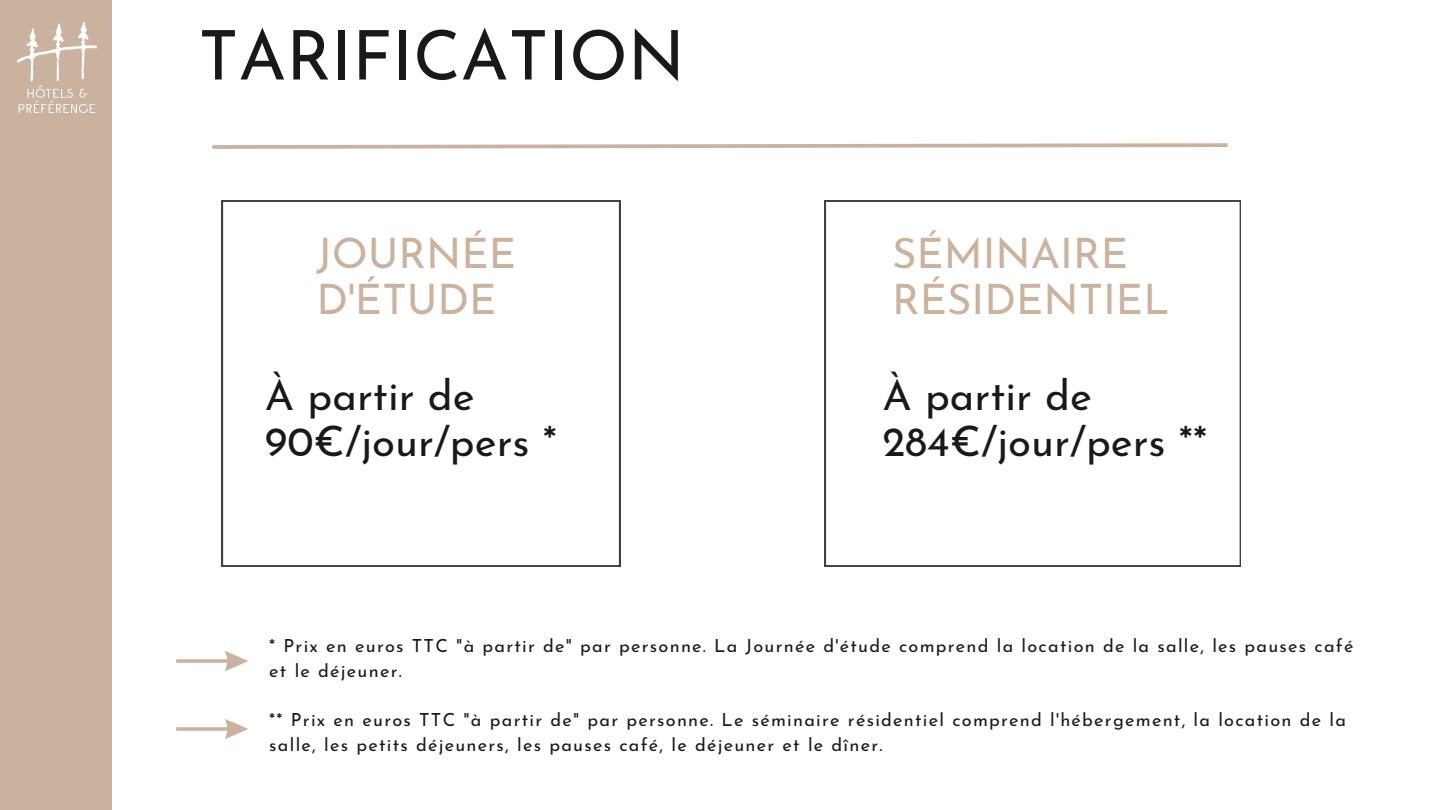
<style>
.page{position:relative;width:1440px;height:810px;background:#fff}
.page>*{position:absolute;margin:0;border:0;box-sizing:border-box;transform-origin:0 0}
.t1{font:68.3px "Josefin Sans";color:#191918}
.t2{font:42px/45.8px "Josefin Sans";color:#191918}
.t3{font:42px/45.8px "Josefin Sans";color:#cbb29f}
.t4{font:18.1px/24.8px "Josefin Sans";letter-spacing:.07em;color:#191918}
</style>
<div class="page">
<svg style="left:222px;top:200px;width:398px;height:366px"></svg>
<svg style="left:825px;top:200px;width:416px;height:366px"></svg>
<div style="left:0;top:0;width:112px;height:809px;background:#cbb29f"></div>
<img style="left:17px;top:22px;width:79px;height:91px">
<svg style="left:176px;top:651px;width:72px;height:20px"></svg>
<svg style="left:212px;top:143px;width:1016px;height:6px"></svg>
<svg style="left:176px;top:719px;width:72px;height:20px"></svg>
<h1 class="t1" style="left:199px;top:28px;width:488px">TARIFICATION</h1>
<h2 class="t3" style="left:316px;top:235px;width:201px">JOURNÉE<br>D'ÉTUDE</h2>
<h3 class="t3" style="left:892px;top:235px;width:279px">SÉMINAIRE<br>RÉSIDENTIEL</h3>
<h3 class="t2" style="left:265px;top:377px;width:294px">À partir de<br>90€/jour/pers *</h3>
<h2 class="t2" style="left:882px;top:377px;width:326px">À partir de<br>284€/jour/pers **</h2>
<p class="t4" style="left:269px;top:635px;width:1086px">* Prix en euros TTC "à partir de" par personne. La Journée d'étude comprend la location de la salle, les pauses café et le déjeuner.</p>
<p class="t4" style="left:269px;top:709px;width:1078px">** Prix en euros TTC "à partir de" par personne. Le séminaire résidentiel comprend l'hébergement, la location de la salle, les petits déjeuners, les pauses café, le déjeuner et le dîner.</p>
</div>
